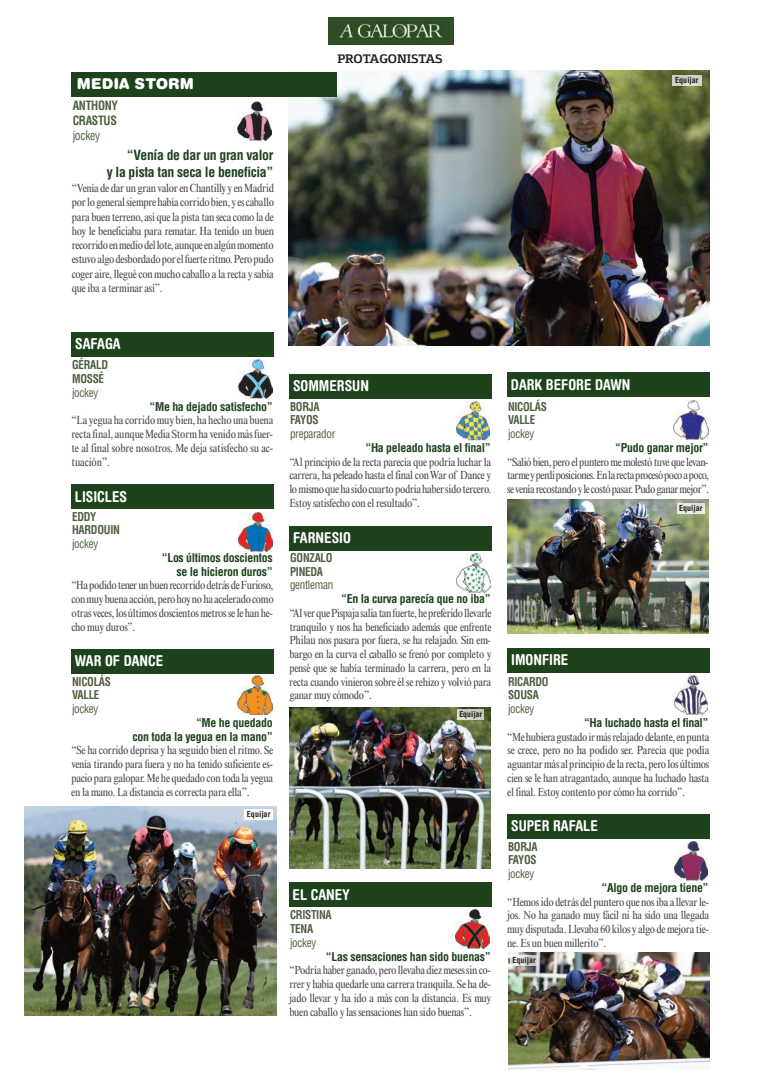
<style>
.page{position:relative;width:780px;height:1088px;background:#fff}
.page>*{position:absolute;margin:0;border:0;box-sizing:border-box;transform-origin:0 0}
.t1{font:700 condensed 15px "Helvetica Rounded LT Std";color:#fff}
.t2{font:900 15px "Helvetica Rounded LT Std";color:#fff}
.t3{font:700 condensed 13.75px/16.5px "Helvetica LT Std";letter-spacing:-.025em;color:#1e421c;text-align:right}
.t4{font:700 condensed 12.5px/15px "Helvetica LT Std";letter-spacing:-.025em;color:#4d5f40;scale:.93 1}
.t5{font:700 12.5px "Bankinter Text";color:#231f20}
.t6{font:condensed 12.5px "Helvetica LT Std";letter-spacing:-.025em;color:#4d5f40;scale:.93 1}
.t7{font:condensed 11.88px/13.8px "Times New Roman MT Std";letter-spacing:-.025em;color:#4b4c4d;text-align:justify}
.t8{font:700 condensed 11.88px/13.8px "Helvetica LT Std";letter-spacing:-.025em;color:#1e421c;text-align:right}
.t9{font:700 condensed 11.88px/13.8px "Helvetica LT Std";letter-spacing:-.025em;color:#4d5f40;scale:.93 1}
.t10{font:condensed 11.88px "Helvetica LT Std";letter-spacing:-.025em;color:#4d5f40;scale:.93 1}
.t11{font:700 condensed 8.12px "Helvetica LT Std";color:#231f20}
.t12{font:700 condensed 7.88px "Helvetica LT Std";color:#231f20}
</style>
<div class="page">
<img style="left:329px;top:17px;width:125px;height:27px">
<img style="left:237px;top:101px;width:34px;height:39px">
<div style="left:71px;top:484px;width:202px;height:25px;background:#1e421c"></div>
<img style="left:238px;top:512px;width:34px;height:39px">
<div style="left:72px;top:332px;width:202px;height:25px;background:#1e421c"></div>
<img style="left:238px;top:359px;width:35px;height:40px">
<div style="left:290px;top:526px;width:202px;height:24px;background:#1e421c"></div>
<img style="left:456px;top:553px;width:34px;height:39px">
<div style="left:289px;top:882px;width:202px;height:25px;background:#1e421c"></div>
<img style="left:455px;top:909px;width:34px;height:39px">
<div style="left:507px;top:372px;width:202px;height:25px;background:#1e421c"></div>
<img style="left:673px;top:400px;width:35px;height:39px">
<div style="left:71px;top:649px;width:202px;height:24px;background:#1e421c"></div>
<img style="left:238px;top:676px;width:34px;height:39px">
<div style="left:289px;top:374px;width:203px;height:25px;background:#1e421c"></div>
<img style="left:456px;top:401px;width:34px;height:39px">
<img style="left:290px;top:707px;width:200px;height:161px">
<img style="left:508px;top:952px;width:201px;height:118px">
<div style="left:507px;top:648px;width:203px;height:25px;background:#1e421c"></div>
<img style="left:674px;top:675px;width:34px;height:39px">
<div style="left:507px;top:814px;width:203px;height:25px;background:#1e421c"></div>
<img style="left:674px;top:841px;width:34px;height:39px">
<img style="left:510px;top:955px;width:27px;height:10px">
<img style="left:457px;top:709px;width:27px;height:10px">
<img style="left:288px;top:71px;width:421px;height:274px">
<img style="left:672px;top:76px;width:29px;height:10px">
<div style="left:71px;top:72px;width:265px;height:25px;background:#1e421c"></div>
<img style="left:25px;top:806px;width:251px;height:209px">
<img style="left:245px;top:809px;width:27px;height:10px">
<img style="left:507px;top:499px;width:201px;height:134px">
<img style="left:677px;top:503px;width:27px;height:10px">
<p class="t5" style="left:337px;top:51px;width:107px">PROTAGONISTAS</p>
<p class="t2" style="left:77px;top:78px;width:119px">MEDIA STORM</p>
<p class="t11" style="left:675px;top:77px;width:25px">Equijar</p>
<p class="t4" style="left:73px;top:99px;width:50px">ANTHONY<br>CRASTUS</p>
<p class="t6" style="left:73px;top:131px;width:31px">jockey</p>
<p class="t3" style="left:107px;top:148px;width:168px">“Venía de dar un gran valor<br>y la pista tan seca le beneficia”</p>
<p class="t7" style="left:72px;top:182px;width:204px;line-height:14.2px">“Venía de dar un gran valor en Chantilly y en Madrid por lo general siempre había corrido bien, y es caballo para buen terreno, así que la pista tan seca como la de hoy le beneficiaba para rematar. Ha tenido un buen recorrido en medio del lote, aunque en algún momento estuvo algo desbordado por el fuerte ritmo. Pero pudo coger aire, llegué con mucho caballo a la recta y sabía que iba a terminar así”.</p>
<p class="t1" style="left:75px;top:339px;width:47px">SAFAGA</p>
<p class="t9" style="left:72px;top:359px;width:40px">GÉRALD<br>MOSSÉ</p>
<p class="t10" style="left:72px;top:388px;width:30px">jockey</p>
<p class="t8" style="left:149px;top:400px;width:125px">“Me ha dejado satisfecho”</p>
<p class="t7" style="left:71px;top:414px;width:204px">“La yegua ha corrido muy bien, ha hecho una buena recta final, aunque Media Storm ha venido más fuer&shy;te al final sobre nosotros. Me deja satisfecho su ac&shy;tuación”.</p>
<p class="t1" style="left:75px;top:491px;width:54px">LISICLES</p>
<p class="t9" style="left:72px;top:510px;width:53px">EDDY<br>HARDOUIN</p>
<p class="t10" style="left:72px;top:539px;width:30px">jockey</p>
<p class="t8" style="left:162px;top:551px;width:112px">“Los últimos doscientos se le hicieron duros”</p>
<p class="t7" style="left:71px;top:579px;width:204px">“Ha podido tener un buen recorrido detrás de Furioso, con muy buena acción, pero hoy no ha acelerado como otras veces, los últimos doscientos metros se le han he&shy;cho muy duros”.</p>
<p class="t1" style="left:75px;top:655px;width:90px">WAR OF DANCE</p>
<p class="t9" style="left:72px;top:675px;width:43px">NICOLÁS<br>VALLE</p>
<p class="t10" style="left:72px;top:704px;width:30px">jockey</p>
<p class="t8" style="left:132px;top:716px;width:142px">“Me he quedado<br>con toda la yegua en la mano”</p>
<p class="t7" style="left:71px;top:744px;width:203px">“Se ha corrido deprisa y ha seguido bien el ritmo. Se venía tirando para fuera y no ha tenido suficiente es&shy;pacio para galopar. Me he quedado con toda la yegua en la mano. La distancia es correcta para ella”.</p>
<p class="t11" style="left:247px;top:811px;width:25px">Equijar</p>
<p class="t1" style="left:293px;top:381px;width:77px">SOMMERSUN</p>
<p class="t9" style="left:290px;top:400px;width:33px">BORJA<br>FAYOS</p>
<p class="t10" style="left:290px;top:429px;width:50px">preparador</p>
<p class="t8" style="left:365px;top:441px;width:127px">“Ha peleado hasta el final”</p>
<p class="t7" style="left:289px;top:456px;width:204px">“Al principio de la recta parecía que podría luchar la carrera, ha peleado hasta el final con War of Dance y lo mismo que ha sido cuarto podría haber sido tercero.<br>Estoy satisfecho con el resultado”.</p>
<p class="t1" style="left:293px;top:532px;width:59px">FARNESIO</p>
<p class="t9" style="left:290px;top:551px;width:47px">GONZALO<br>PINEDA</p>
<p class="t10" style="left:290px;top:580px;width:48px">gentleman</p>
<p class="t8" style="left:341px;top:593px;width:151px">“En la curva parecía que no iba”</p>
<p class="t7" style="left:289px;top:607px;width:204px">“Al ver que Pispaja salía tan fuerte, he preferido llevarle tranquilo y nos ha beneficiado además que enfrente Philau nos pasara por fuera, se ha relajado. Sin em&shy;bargo en la curva el caballo se frenó por completo y pensé que se había terminado la carrera, pero en la recta cuando vinieron sobre él se rehízo y volvió para ganar muy cómodo”.</p>
<p class="t12" style="left:459px;top:711px;width:24px">Equijar</p>
<p class="t1" style="left:292px;top:889px;width:58px">EL CANEY</p>
<p class="t9" style="left:290px;top:909px;width:46px">CRISTINA<br>TENA</p>
<p class="t10" style="left:290px;top:938px;width:30px">jockey</p>
<p class="t8" style="left:326px;top:950px;width:166px">“Las sensaciones han sido buenas”</p>
<p class="t7" style="left:289px;top:964px;width:203px">“Podría haber ganado, pero llevaba diez meses sin co&shy;rrer y había quedarle una carrera tranquila. Se ha de&shy;jado llevar y ha ido a más con la distancia. Es muy buen caballo y las sensaciones han sido buenas”.</p>
<p class="t1" style="left:511px;top:379px;width:121px">DARK BEFORE DAWN</p>
<p class="t9" style="left:508px;top:400px;width:43px">NICOLÁS<br>VALLE</p>
<p class="t10" style="left:508px;top:429px;width:30px">jockey</p>
<p class="t8" style="left:615px;top:441px;width:95px">“Pudo ganar mejor”</p>
<p class="t7" style="left:507px;top:456px;width:203px">“Salió bien, pero el puntero me molestó tuve que levan&shy;tarme y perdí posiciones. En la recta procesó poco a poco, se venía recostando y le costó pasar. Pudo ganar mejor”.</p>
<p class="t1" style="left:511px;top:655px;width:59px">IMONFIRE</p>
<p class="t9" style="left:508px;top:675px;width:45px">RICARDO<br>SOUSA</p>
<p class="t10" style="left:508px;top:704px;width:30px">jockey</p>
<p class="t11" style="left:679px;top:505px;width:25px">Equijar</p>
<p class="t8" style="left:584px;top:716px;width:126px">“Ha luchado hasta el final”</p>
<p class="t7" style="left:507px;top:731px;width:204px">“Me hubiera gustado ir más relajado delante, en punta se crece, pero no ha podido ser. Parecía que podía aguantar más al principio de la recta, pero los últimos cien se le han atragantado, aunque ha luchado hasta el final. Estoy contento por cómo ha corrido”.</p>
<p class="t1" style="left:511px;top:820px;width:88px">SUPER RAFALE</p>
<p class="t9" style="left:508px;top:840px;width:33px">BORJA<br>FAYOS</p>
<p class="t10" style="left:508px;top:869px;width:30px">jockey</p>
<p class="t8" style="left:601px;top:881px;width:108px">“Algo de mejora tiene”</p>
<p class="t7" style="left:507px;top:896px;width:203px">“Hemos ido detrás del puntero que nos iba a llevar le&shy;jos. No ha ganado muy fácil ni ha sido una llegada muy disputada. Llevaba 60 kilos y algo de mejora tie&shy;ne. Es un buen millerito”.</p>
<p class="t11" style="left:512px;top:957px;width:25px">Equijar</p>
</div>
